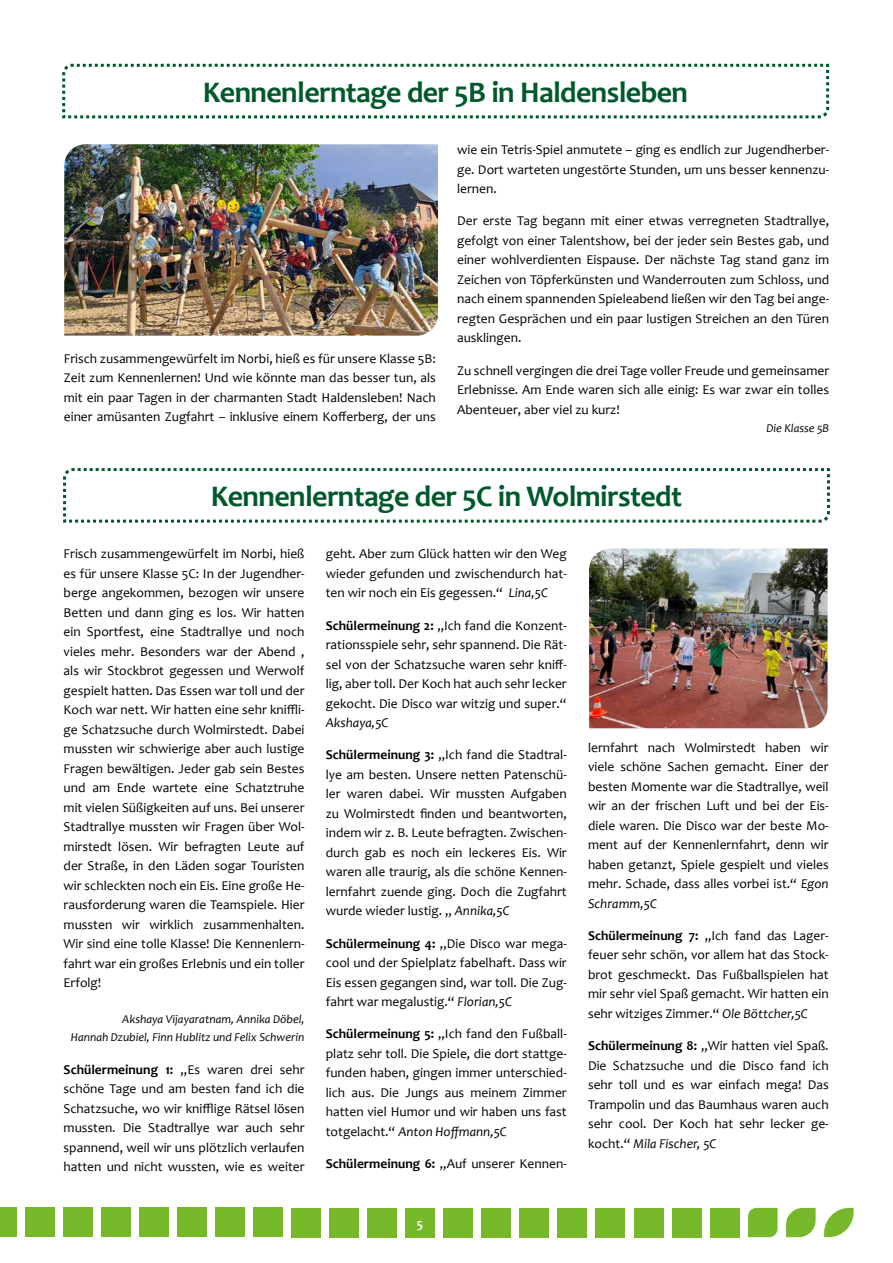
<style>
.page{position:relative;width:893px;height:1263px;background:#fff}
.page>*{position:absolute;margin:0;border:0;box-sizing:border-box;transform-origin:0 0}
.t1{font:700 30px "Candara";letter-spacing:-.02em;color:#00582b}
.t2{font:13.5px/19.5px "Candara";color:#000;text-align:justify}
.t3{font:italic 13.5px "Candara";color:#000}
.t4{font:700 13.5px "Candara";color:#fff}
.t5{font:italic 12px/18px "Candara";color:#000;text-align:right}
.s1{font-weight:700}
.s2{font-style:italic}
</style>
<div class="page">
<div style="left:710px;top:1208px;width:29px;height:29px;background:#76b82a"></div>
<div style="left:444px;top:1208px;width:29px;height:29px;background:#76b82a"></div>
<div style="left:482px;top:1208px;width:29px;height:29px;background:#76b82a"></div>
<div style="left:520px;top:1208px;width:29px;height:29px;background:#76b82a"></div>
<div style="left:558px;top:1208px;width:29px;height:29px;background:#76b82a"></div>
<div style="left:596px;top:1208px;width:29px;height:29px;background:#76b82a"></div>
<div style="left:634px;top:1208px;width:29px;height:29px;background:#76b82a"></div>
<div style="left:672px;top:1208px;width:29px;height:29px;background:#76b82a"></div>
<div style="left:329px;top:1208px;width:30px;height:29px;background:#76b82a"></div>
<div style="left:367px;top:1208px;width:30px;height:29px;background:#76b82a"></div>
<div style="left:405px;top:1208px;width:30px;height:29px;background:#76b82a"></div>
<svg style="left:748px;top:1208px;width:30px;height:29px"></svg>
<svg style="left:786px;top:1208px;width:30px;height:29px"></svg>
<svg style="left:824px;top:1208px;width:30px;height:29px"></svg>
<div style="left:291px;top:1208px;width:30px;height:29px;background:#76b82a"></div>
<div style="left:25px;top:1208px;width:29px;height:29px;background:#76b82a"></div>
<div style="left:63px;top:1208px;width:29px;height:29px;background:#76b82a"></div>
<div style="left:101px;top:1208px;width:29px;height:29px;background:#76b82a"></div>
<div style="left:139px;top:1208px;width:29px;height:29px;background:#76b82a"></div>
<div style="left:177px;top:1208px;width:29px;height:29px;background:#76b82a"></div>
<div style="left:215px;top:1208px;width:30px;height:29px;background:#76b82a"></div>
<div style="left:253px;top:1208px;width:30px;height:29px;background:#76b82a"></div>
<div style="left:0;top:1208px;width:16px;height:29px;background:#76b82a"></div>
<svg style="left:62px;top:63px;width:768px;height:56px"></svg>
<img style="left:64px;top:144px;width:374px;height:192px">
<svg style="left:63px;top:468px;width:767px;height:55px"></svg>
<img style="left:589px;top:548px;width:239px;height:180px">
<h1 class="t1" style="left:203px;top:74px;width:487px">Kennenlerntage der 5B in Haldensleben</h1>
<p class="t2" style="left:64px;top:348px;width:374px">Frisch zusammengewürfelt im Norbi, hieß es für unsere Klasse 5B:<br>Zeit zum Kennenlernen! Und wie könnte man das besser tun, als mit ein paar Tagen in der charmanten Stadt Haldensleben! Nach einer amüsanten Zugfahrt – inklusive einem Kofferberg, der uns</p>
<p class="t2" style="left:457px;top:140px;width:374px">wie ein Tetris-Spiel anmutete – ging es endlich zur Jugendherber&shy;ge. Dort warteten ungestörte Stunden, um uns besser kennenzu&shy;lernen.</p>
<p class="t2" style="left:457px;top:211px;width:374px">Der erste Tag begann mit einer etwas verregneten Stadtrallye, gefolgt von einer Talentshow, bei der jeder sein Bestes gab, und einer wohlverdienten Eispause. Der nächste Tag stand ganz im Zeichen von Töpferkünsten und Wanderrouten zum Schloss, und nach einem spannenden Spieleabend ließen wir den Tag bei ange&shy;regten Gesprächen und ein paar lustigen Streichen an den Türen ausklingen.</p>
<p class="t2" style="left:457px;top:360px;width:374px">Zu schnell vergingen die drei Tage voller Freude und gemeinsamer Erlebnisse. Am Ende waren sich alle einig: Es war zwar ein tolles Abenteuer, aber viel zu kurz!</p>
<p class="t5" style="left:766px;top:419px;width:64px">Die Klasse 5B</p>
<h1 class="t1" style="left:211px;top:478px;width:473px">Kennenlerntage der 5C in Wolmirstedt</h1>
<p class="t2" style="left:64px;top:544px;width:242px">Frisch zusammengewürfelt im Norbi, hieß es für unsere Klasse 5C: In der Jugendher&shy;berge angekommen, bezogen wir unsere Betten und dann ging es los. Wir hatten ein Sportfest, eine Stadtrallye und noch vieles mehr. Besonders war der Abend , als wir Stockbrot gegessen und Werwolf gespielt hatten. Das Essen war toll und der Koch war nett. Wir hatten eine sehr kniffli&shy;ge Schatzsuche durch Wolmirstedt. Dabei mussten wir schwierige aber auch lustige Fragen bewältigen. Jeder gab sein Bestes und am Ende wartete eine Schatztruhe mit vielen Süßigkeiten auf uns. Bei unserer Stadtrallye mussten wir Fragen über Wol&shy;mirstedt lösen. Wir befragten Leute auf der Straße, in den Läden sogar Touristen wir schleckten noch ein Eis. Eine große He&shy;rausforderung waren die Teamspiele. Hier mussten wir wirklich zusammenhalten.<br>Wir sind eine tolle Klasse! Die Kennenlern&shy;fahrt war ein großes Erlebnis und ein toller Erfolg!</p>
<p class="t5" style="left:71px;top:1010px;width:235px">Akshaya Vijayaratnam, Annika Döbel,<br>Hannah Dzubiel, Finn Hublitz und Felix Schwerin</p>
<p class="t2" style="left:64px;top:1059px;width:242px"><span class="s1">Schülermeinung 1:</span> ,,Es waren drei sehr schöne Tage und am besten fand ich die Schatzsuche, wo wir knifflige Rätsel lösen mussten. Die Stadtrallye war auch sehr spannend, weil wir uns plötzlich verlaufen hatten und nicht wussten, wie es weiter</p>
<p class="t2" style="left:326px;top:544px;width:242px">geht. Aber zum Glück hatten wir den Weg wieder gefunden und zwischendurch hat&shy;ten wir noch ein Eis gegessen.“ <span class="s2">Lina,5C</span></p>
<p class="t2" style="left:326px;top:615px;width:242px"><span class="s1">Schülermeinung 2:</span> ,,Ich fand die Konzent&shy;rationsspiele sehr, sehr spannend. Die Rät&shy;sel von der Schatzsuche waren sehr kniff&shy;lig, aber toll. Der Koch hat auch sehr lecker gekocht. Die Disco war witzig und super.“</p>
<p class="t3" style="left:326px;top:714px;width:64px">Akshaya,5C</p>
<p class="t2" style="left:326px;top:745px;width:242px"><span class="s1">Schülermeinung 3:</span> ,,Ich fand die Stadtral&shy;lye am besten. Unsere netten Patenschü&shy;ler waren dabei. Wir mussten Aufgaben zu Wolmirstedt finden und beantworten, indem wir z. B. Leute befragten. Zwischen&shy;durch gab es noch ein leckeres Eis. Wir waren alle traurig, als die schöne Kennen&shy;lernfahrt zuende ging. Doch die Zugfahrt wurde wieder lustig. „ <span class="s2">Annika,5C</span></p>
<p class="t2" style="left:326px;top:933px;width:242px"><span class="s1">Schülermeinung 4:</span> ,,Die Disco war mega&shy;cool und der Spielplatz fabelhaft. Dass wir Eis essen gegangen sind, war toll. Die Zug&shy;fahrt war megalustig.“ <span class="s2">Florian,5C</span></p>
<p class="t2" style="left:326px;top:1024px;width:242px"><span class="s1">Schülermeinung 5:</span> ,,Ich fand den Fußball&shy;platz sehr toll. Die Spiele, die dort stattge&shy;funden haben, gingen immer unterschied&shy;lich aus. Die Jungs aus meinem Zimmer hatten viel Humor und wir haben uns fast totgelacht.“ <span class="s2">Anton Hoffmann,5C</span></p>
<p class="t2" style="left:326px;top:1154px;width:242px"><span class="s1">Schülermeinung 6:</span> ,,Auf unserer Kennen-</p>
<p class="t2" style="left:588px;top:737px;width:242px">lernfahrt nach Wolmirstedt haben wir viele schöne Sachen gemacht. Einer der besten Momente war die Stadtrallye, weil wir an der frischen Luft und bei der Eis&shy;diele waren. Die Disco war der beste Mo&shy;ment auf der Kennenlernfahrt, denn wir haben getanzt, Spiele gespielt und vieles mehr. Schade, dass alles vorbei ist.“ <span class="s2">Egon Schramm,5C</span></p>
<p class="t2" style="left:588px;top:926px;width:242px"><span class="s1">Schülermeinung 7:</span> ,,Ich fand das Lager&shy;feuer sehr schön, vor allem hat das Stock&shy;brot geschmeckt. Das Fußballspielen hat mir sehr viel Spaß gemacht. Wir hatten ein sehr witziges Zimmer.“ <span class="s2">Ole Böttcher,5C</span></p>
<p class="t2" style="left:588px;top:1036px;width:242px"><span class="s1">Schülermeinung 8:</span> ,,Wir hatten viel Spaß.<br>Die Schatzsuche und die Disco fand ich sehr toll und es war einfach mega! Das Trampolin und das Baumhaus waren auch sehr cool. Der Koch hat sehr lecker ge&shy;kocht.“ <span class="s2">Mila Fischer, 5C</span></p>
<p class="t4" style="left:417px;top:1215px;width:8px">5</p>
</div>
